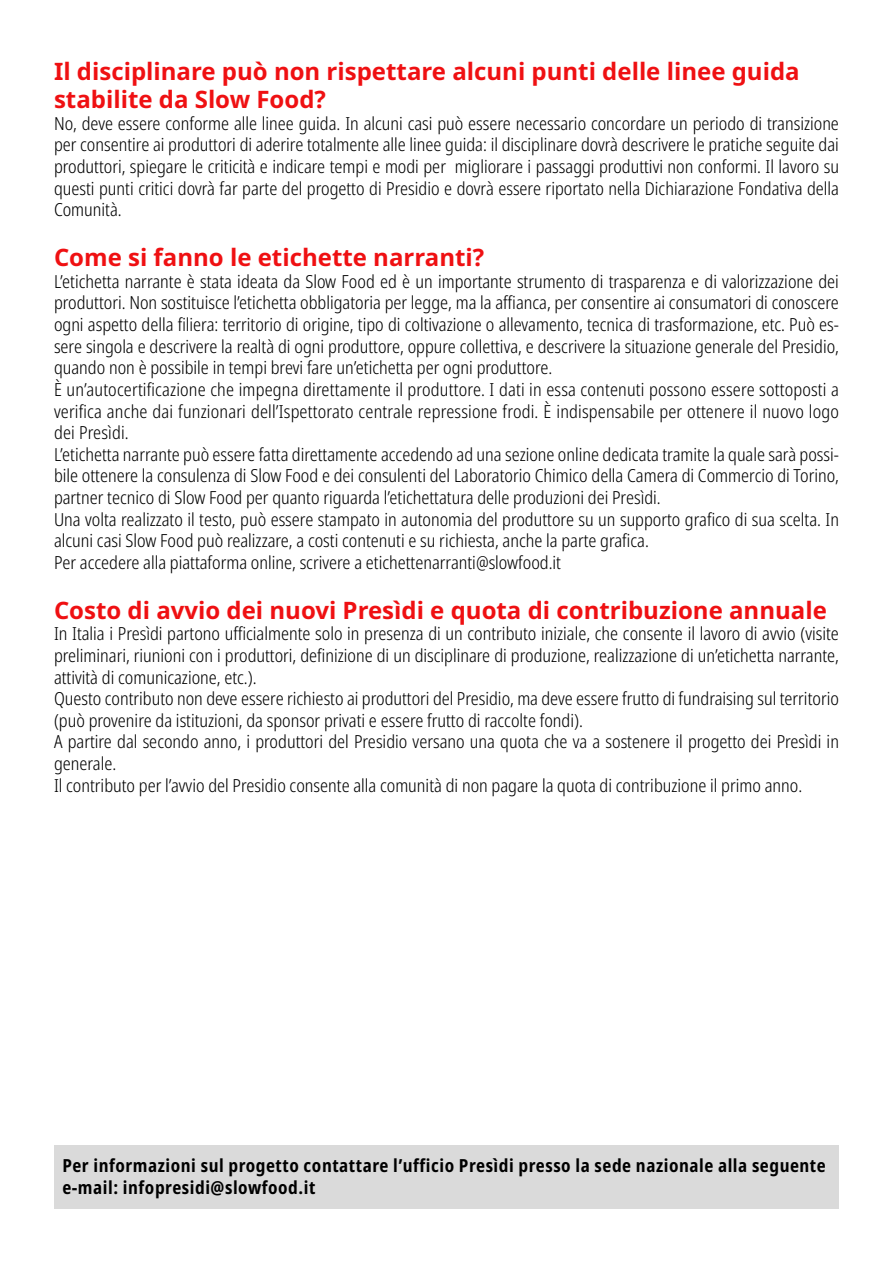
<style>
.page{position:relative;width:893px;height:1263px;background:#fff}
.page>*{position:absolute;margin:0;border:0;box-sizing:border-box;transform-origin:0 0}
.t1{font:700 24px/28.5px "Noto Sans";color:#ef1012}
.t2{font:300 condensed 18px/21.6px "Noto Sans";color:#000}
.t3{font:700 condensed 18px/21.6px "Noto Sans";letter-spacing:.03em;color:#000}
</style>
<div class="page">
<div style="left:54px;top:1145px;width:785px;height:64px;background:#dadada"></div>
<h1 class="t1" style="left:54px;top:57px;width:747px">Il disciplinare può non rispettare alcuni punti delle linee guida stabilite da Slow Food?</h1>
<p class="t2" style="left:54px;top:113px;width:786px;text-align:justify">No, deve essere conforme alle linee guida. In alcuni casi può essere necessario concordare un periodo di transizione per consentire ai produttori di aderire totalmente alle linee guida: il disciplinare dovrà descrivere le pratiche seguite dai produttori, spiegare le criticità e indicare tempi e modi per migliorare i passaggi produttivi non conformi. Il lavoro su questi punti critici dovrà far parte del progetto di Presidio e dovrà essere riportato nella Dichiarazione Fondativa della Comunità.</p>
<h1 class="t1" style="left:54px;top:244px;width:432px">Come si fanno le etichette narranti?</h1>
<p class="t2" style="left:54px;top:271px;width:786px">L’etichetta narrante è stata ideata da Slow Food ed è un importante strumento di trasparenza e di valorizzazione dei produttori. Non sostituisce l’etichetta obbligatoria per legge, ma la affianca, per consentire ai consumatori di conoscere ogni aspetto della filiera: territorio di origine, tipo di coltivazione o allevamento, tecnica di trasformazione, etc. Può es&shy;sere singola e descrivere la realtà di ogni produttore, oppure collettiva, e descrivere la situazione generale del Presidio, quando non è possibile in tempi brevi fare un’etichetta per ogni produttore.<br>È un’autocertificazione che impegna direttamente il produttore. I dati in essa contenuti possono essere sottoposti a verifica anche dai funzionari dell’Ispettorato centrale repressione frodi. È indispensabile per ottenere il nuovo logo dei Presìdi.<br>L’etichetta narrante può essere fatta direttamente accedendo ad una sezione online dedicata tramite la quale sarà possi&shy;bile ottenere la consulenza di Slow Food e dei consulenti del Laboratorio Chimico della Camera di Commercio di Torino, partner tecnico di Slow Food per quanto riguarda l’etichettatura delle produzioni dei Presìdi.<br>Una volta realizzato il testo, può essere stampato in autonomia del produttore su un supporto grafico di sua scelta. In alcuni casi Slow Food può realizzare, a costi contenuti e su richiesta, anche la parte grafica.<br>Per accedere alla piattaforma online, scrivere a etichettenarranti@slowfood.it</p>
<h1 class="t1" style="left:54px;top:596px;width:774px">Costo di avvio dei nuovi Presìdi e quota di contribuzione annuale</h1>
<p class="t2" style="left:54px;top:623px;width:786px">In Italia i Presìdi partono ufficialmente solo in presenza di un contributo iniziale, che consente il lavoro di avvio (visite preliminari, riunioni con i produttori, definizione di un disciplinare di produzione, realizzazione di un’etichetta narrante, attività di comunicazione, etc.).<br>Questo contributo non deve essere richiesto ai produttori del Presidio, ma deve essere frutto di fundraising sul territorio (può provenire da istituzioni, da sponsor privati e essere frutto di raccolte fondi).<br>A partire dal secondo anno, i produttori del Presidio versano una quota che va a sostenere il progetto dei Presìdi in generale.<br>Il contributo per l’avvio del Presidio consente alla comunità di non pagare la quota di contribuzione il primo anno.</p>
<p class="t3" style="left:62px;top:1155px;width:765px">Per informazioni sul progetto contattare l’ufficio Presìdi presso la sede nazionale alla seguente e-mail: infopresidi@slowfood.it</p>
</div>
